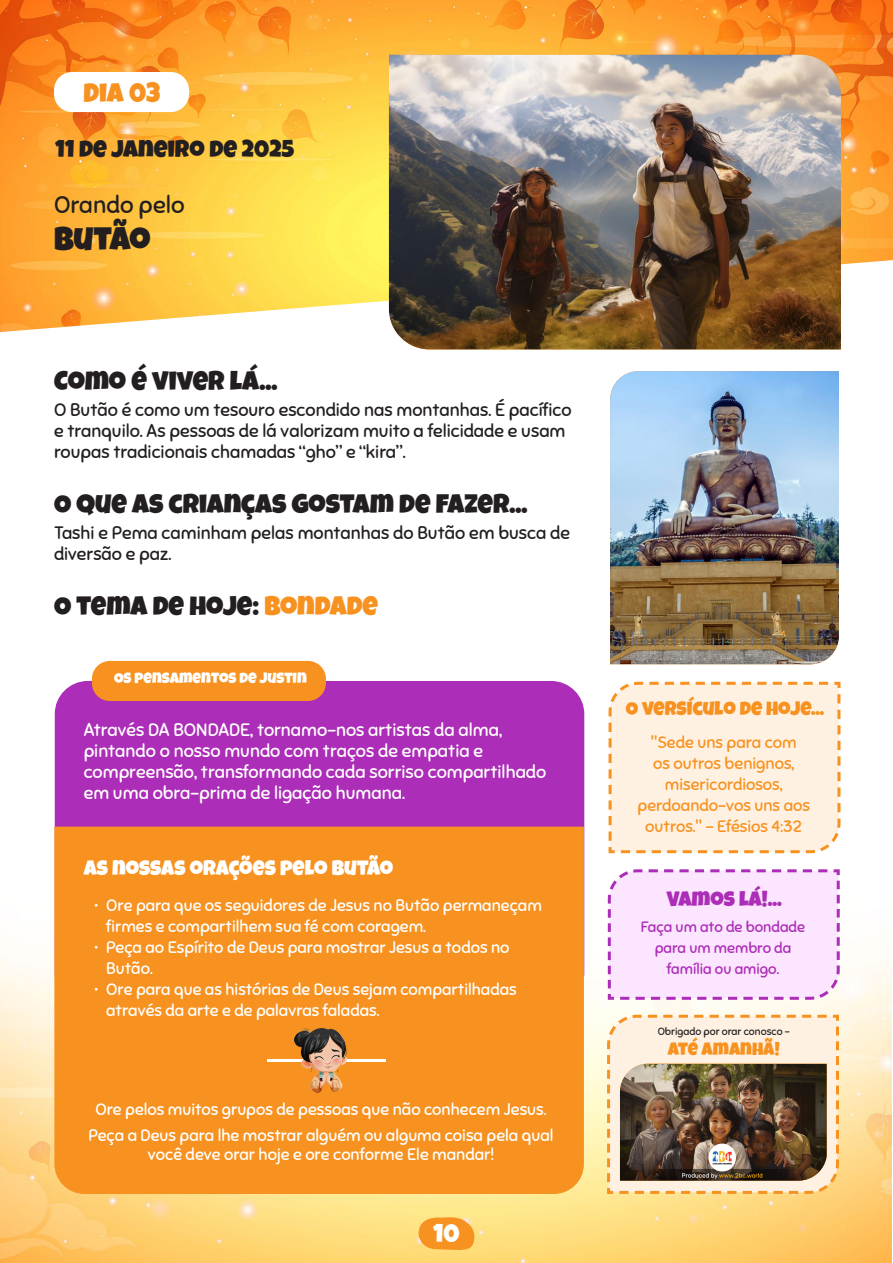
<style>
.page{position:relative;width:893px;height:1263px;background:#fff}
.page>*{position:absolute;margin:0;border:0;box-sizing:border-box;transform-origin:0 0}
.City_Name{font:33px "Luckiest Guy";letter-spacing:-.01em;color:#231f20}
.Header_3{font:27px "Luckiest Guy";color:#231f20}
.Header_3-2{font:27px "Luckiest Guy";color:#f79220}
.t1{font:25.5px "Luckiest Guy";color:#fff}
.Date{font:24px "Luckiest Guy";color:#231f20}
.Praying_for{font:24px "Sniglet";color:#231f20}
.Justin_s_thoughts{font:21px "Luckiest Guy";color:#fff}
.Today_s_Verse{font:21px "Luckiest Guy";color:#ac2db7}
.Today_s_Verse-2{font:19.5px "Luckiest Guy";color:#f79220}
.t2{font:18px/21px "Sniglet";color:#231f20}
.t3{font:18px/21px "Sniglet";color:#fff}
.Today_s_Verse-3{font:18px "Luckiest Guy";color:#f79220}
.t4{font:16.5px/21px "Sniglet";color:#fff}
.Bible_Verse_2{font:16.5px/21px "Sniglet";color:#f79220;text-align:center}
.Bible_Verse_2-2{font:15px/21px "Sniglet";color:#ac2db7;text-align:center}
.Justin_s_thoughts-2{font:15px "Luckiest Guy";color:#fff}
.Bible_Verse_2-3{font:10.5px "Sniglet";color:#231f20}
.s1{color:#f79220}
</style>
<div class="page">
<img style="left:0;top:739px;width:891px;height:524px">
<svg style="left:415px;top:1215px;width:61px;height:37px;background:#f9aa40"></svg>
<img style="left:0;top:0;width:893px;height:332px">
<div style="left:55px;top:681px;width:529px;height:146px;background:#ac2db7"></div>
<img style="left:389px;top:55px;width:452px;height:294px">
<div style="left:54px;top:72px;width:135px;height:40px;background:#fff;border-radius:18px"></div>
<div style="left:92px;top:661px;width:234px;height:40px;background:#f79220;border-radius:18px"></div>
<div style="left:54px;top:827px;width:530px;height:367px;background:#f79220"></div>
<hr style="left:267px;top:1059px;width:118px;height:3px;background:#fff">
<img style="left:294px;top:1029px;width:53px;height:63px">
<img style="left:610px;top:371px;width:229px;height:293px">
<svg style="left:607px;top:681px;width:235px;height:174px;background:#feefde"></svg>
<svg style="left:606px;top:868px;width:235px;height:133px;background:#f8dffa"></svg>
<svg style="left:606px;top:1013px;width:234px;height:182px;background:#fee8ce"></svg>
<img style="left:620px;top:1064px;width:207px;height:117px">
<p class="Header_3-2" style="left:83px;top:75px;width:78px">DIA 03</p>
<p class="Date" style="left:56px;top:133px;width:240px">11 DE JANEIRO DE 2025</p>
<p class="Praying_for" style="left:54px;top:191px;width:132px">Orando pelo</p>
<p class="City_Name" style="left:54px;top:217px;width:98px">BUTÃO</p>
<p class="Header_3" style="left:54px;top:363px;width:225px">COMO É VIVER LÁ...</p>
<p class="t2" style="left:54px;top:399px;width:519px">O Butão é como um tesouro escondido nas montanhas. É pacífico e tranquilo. As pessoas de lá valorizam muito a felicidade e usam roupas tradicionais chamadas “gho” e “kira”.</p>
<p class="Header_3" style="left:54px;top:486px;width:475px">O QUE AS CRIANÇAS GOSTAM DE FAZER...</p>
<p class="t2" style="left:54px;top:522px;width:517px">Tashi e Pema caminham pelas montanhas do Butão em busca de diversão e paz.</p>
<p class="Header_3" style="left:54px;top:588px;width:326px">O TEMA DE HOJE: <span class="s1">BONDADE</span></p>
<p class="Justin_s_thoughts-2" style="left:114px;top:668px;width:194px">OS PENSAMENTOS DE JUSTIN</p>
<p class="t3" style="left:84px;top:719px;width:464px">Através DA BONDADE, tornamo-nos artistas da alma, pintando o nosso mundo com traços de empatia e compreensão, transformando cada sorriso compartilhado em uma obra-prima de ligação humana.</p>
<p class="Justin_s_thoughts" style="left:84px;top:854px;width:311px">AS NOSSAS ORAÇÕES PELO BUTÃO</p>
<p class="t4" style="left:106px;top:895px;width:437px;text-indent:-12px">• Ore para que os seguidores de Jesus no Butão permaneçam firmes e compartilhem sua fé com coragem.</p>
<p class="t4" style="left:106px;top:937px;width:405px;text-indent:-12px">• Peça ao Espírito de Deus para mostrar Jesus a todos no<br>Butão.</p>
<p class="t4" style="left:106px;top:979px;width:412px;text-indent:-12px">• Ore para que as histórias de Deus sejam compartilhadas através da arte e de palavras faladas.</p>
<p class="t4" style="left:88px;top:1096px;width:467px;line-height:25.5px;text-align:center">Ore pelos muitos grupos de pessoas que não conhecem Jesus.<br>Peça a Deus para lhe mostrar alguém ou alguma coisa pela qual</p>
<p class="t4" style="left:148px;top:1144px;width:348px">você deve orar hoje e ore conforme Ele mandar!</p>
<h3 class="t1" style="left:433px;top:1216px;width:28px">10</h3>
<p class="Today_s_Verse-2" style="left:626px;top:696px;width:200px">O VERSÍCULO DE HOJE...</p>
<p class="Bible_Verse_2" style="left:637px;top:731px;width:174px">"Sede uns para com<br>os outros benignos, misericordiosos, perdoando-vos uns aos outros." - Efésios 4:32</p>
<p class="Today_s_Verse" style="left:667px;top:884px;width:117px">VAMOS LÁ!...</p>
<p class="Bible_Verse_2-2" style="left:641px;top:916px;width:166px">Faça um ato de bondade para um membro da família ou amigo.</p>
<p class="Bible_Verse_2-3" style="left:658px;top:1025px;width:134px">Obrigado por orar conosco -</p>
<p class="Today_s_Verse-3" style="left:668px;top:1037px;width:113px">ATÉ AMANHÃ!</p>
</div>
